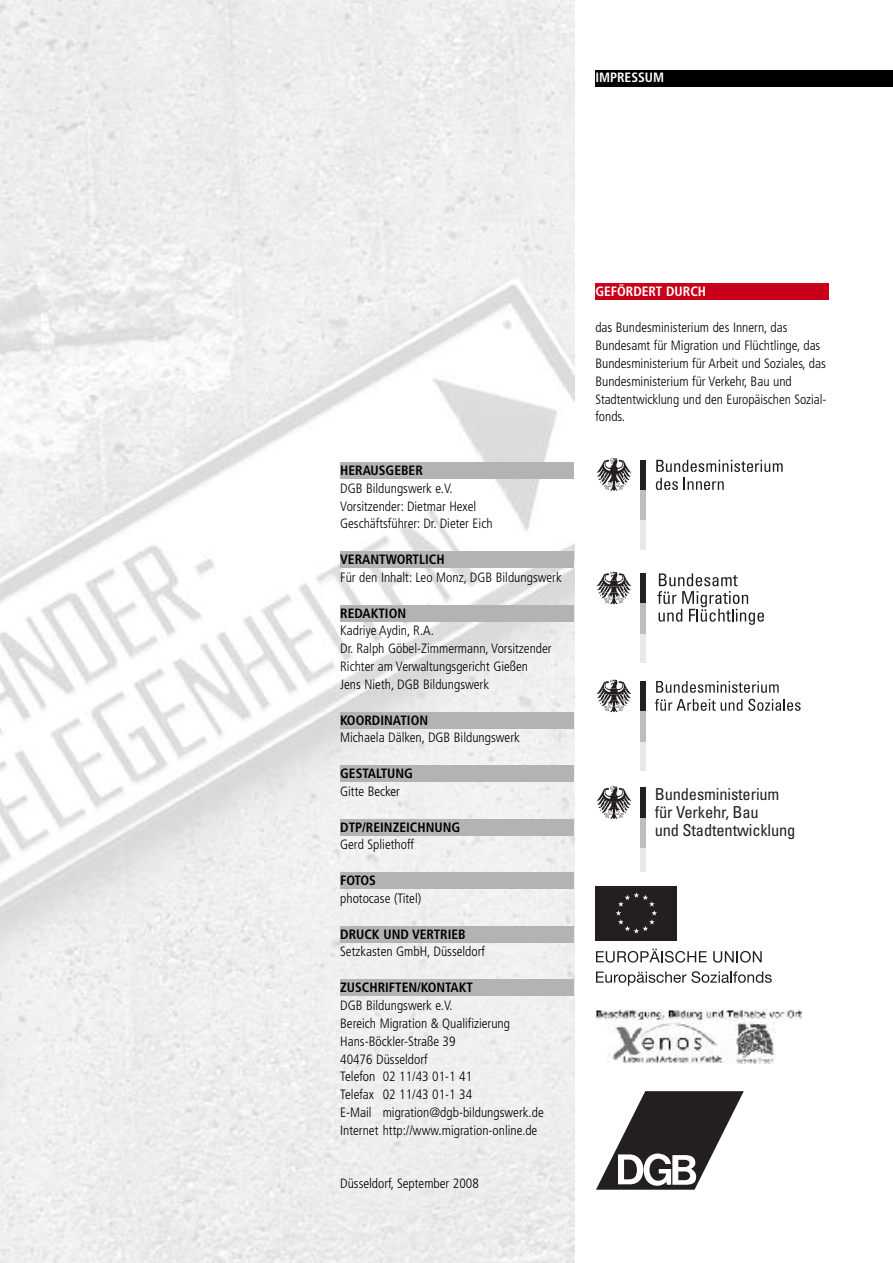
<style>
.page{position:relative;width:893px;height:1263px;background:#fff}
.page>*{position:absolute;margin:0;border:0;box-sizing:border-box;transform-origin:0 0}
.t1{font:condensed 16.5px/18px "Univers";color:#231f20}
.t2{font:300 condensed 13.5px/17.9px "Frutiger";color:#000}
.t3{font:700 condensed 13.5px "Frutiger";color:#000}
.t4{font:700 condensed 13.5px "Frutiger";color:#fff}
</style>
<div class="page">
<div style="left:595px;top:284px;width:234px;height:16px;background:#ca001b"></div>
<div style="left:640px;top:741px;width:6px;height:30px;background:#e7e8e9"></div>
<div style="left:640px;top:711px;width:6px;height:30px;background:#bcbdc0"></div>
<div style="left:640px;top:681px;width:6px;height:30px;background:#231f20"></div>
<svg style="left:596px;top:680px;width:35px;height:32px"></svg>
<svg style="left:655px;top:699px;width:87px;height:12px"></svg>
<svg style="left:748px;top:699px;width:53px;height:12px"></svg>
<svg style="left:656px;top:681px;width:123px;height:12px"></svg>
<div style="left:641px;top:848px;width:5px;height:24px;background:#e7e8e9"></div>
<div style="left:641px;top:818px;width:5px;height:30px;background:#bcbdc0"></div>
<div style="left:641px;top:788px;width:5px;height:30px;background:#231f20"></div>
<svg style="left:596px;top:786px;width:35px;height:33px"></svg>
<div style="left:595px;top:886px;width:82px;height:54px;background:#231f20"></div>
<svg style="left:616px;top:892px;width:41px;height:41px"></svg>
<svg style="left:596px;top:971px;width:176px;height:15px"></svg>
<svg style="left:596px;top:949px;width:111px;height:13px"></svg>
<svg style="left:713px;top:951px;width:49px;height:11px"></svg>
<img style="left:595px;top:1010px;width:207px;height:54px">
<svg style="left:596px;top:1091px;width:148px;height:99px"></svg>
<svg style="left:656px;top:478px;width:68px;height:12px"></svg>
<svg style="left:656px;top:460px;width:127px;height:12px"></svg>
<div style="left:640px;top:520px;width:6px;height:30px;background:#e7e8e9"></div>
<div style="left:640px;top:490px;width:6px;height:30px;background:#bcbdc0"></div>
<div style="left:640px;top:460px;width:6px;height:30px;background:#231f20"></div>
<svg style="left:596px;top:458px;width:35px;height:33px"></svg>
<svg style="left:657px;top:573px;width:107px;height:52px"></svg>
<div style="left:640px;top:633px;width:6px;height:30px;background:#e7e8e9"></div>
<div style="left:640px;top:603px;width:6px;height:30px;background:#bcbdc0"></div>
<div style="left:640px;top:573px;width:6px;height:30px;background:#231f20"></div>
<svg style="left:596px;top:572px;width:35px;height:32px"></svg>
<img style="left:0;top:0;width:574px;height:1263px">
<div style="left:340px;top:605px;width:234px;height:16px;background:#b3b3b3"></div>
<div style="left:340px;top:765px;width:234px;height:17px;background:#b3b3b3"></div>
<div style="left:340px;top:712px;width:234px;height:16px;background:#b3b3b3"></div>
<div style="left:340px;top:819px;width:234px;height:16px;background:#b3b3b3"></div>
<div style="left:340px;top:872px;width:234px;height:17px;background:#b3b3b3"></div>
<div style="left:340px;top:926px;width:234px;height:16px;background:#b3b3b3"></div>
<div style="left:340px;top:980px;width:234px;height:16px;background:#b3b3b3"></div>
<div style="left:595px;top:70px;width:298px;height:16px;background:#000"></div>
<div style="left:340px;top:551px;width:234px;height:17px;background:#b3b3b3"></div>
<div style="left:340px;top:462px;width:234px;height:17px;background:#b3b3b3"></div>
<p class="t4" style="left:595px;top:72px;width:70px">IMPRESSUM</p>
<p class="t3" style="left:340px;top:465px;width:84px">HERAUSGEBER</p>
<p class="t2" style="left:340px;top:480px;width:154px">DGB Bildungswerk e.V.<br>Vorsitzender: Dietmar Hexel<br>Geschäftsführer: Dr. Dieter Eich</p>
<p class="t3" style="left:340px;top:554px;width:106px">VERANTWORTLICH</p>
<p class="t2" style="left:340px;top:569px;width:223px">Für den Inhalt: Leo Monz, DGB Bildungswerk</p>
<p class="t3" style="left:340px;top:607px;width:67px">REDAKTION</p>
<p class="t2" style="left:340px;top:623px;width:213px">Kadriye Aydin, R.A.<br>Dr. Ralph Göbel-Zimmermann, Vorsitzender Richter am Verwaltungsgericht Gießen Jens Nieth, DGB Bildungswerk</p>
<p class="t3" style="left:340px;top:714px;width:89px">KOORDINATION</p>
<p class="t2" style="left:340px;top:730px;width:181px">Michaela Dälken, DGB Bildungswerk</p>
<p class="t3" style="left:340px;top:768px;width:74px">GESTALTUNG</p>
<p class="t2" style="left:340px;top:783px;width:61px">Gitte Becker</p>
<p class="t3" style="left:340px;top:821px;width:121px">DTP/REINZEICHNUNG</p>
<p class="t2" style="left:340px;top:837px;width:75px">Gerd Spliethoff</p>
<p class="t3" style="left:340px;top:875px;width:37px">FOTOS</p>
<p class="t2" style="left:340px;top:890px;width:83px">photocase (Titel)</p>
<p class="t3" style="left:340px;top:928px;width:127px">DRUCK UND VERTRIEB</p>
<p class="t2" style="left:340px;top:944px;width:146px">Setzkasten GmbH, Düsseldorf</p>
<p class="t3" style="left:340px;top:982px;width:134px">ZUSCHRIFTEN/KONTAKT</p>
<p class="t2" style="left:340px;top:997px;width:205px">DGB Bildungswerk e.V.<br>Bereich Migration &amp; Qualifizierung<br>Hans-Böckler-Straße 39<br>40476 Düsseldorf<br>Telefon 02 11/43 01-1 41<br>Telefax 02 11/43 01-1 34<br>E-Mail migration@dgb-bildungswerk.de<br>Internet http://www.migration-online.de</p>
<p class="t2" style="left:340px;top:1176px;width:140px">Düsseldorf, September 2008</p>
<p class="t4" style="left:595px;top:286px;width:112px">GEFÖRDERT DURCH</p>
<p class="t2" style="left:595px;top:320px;width:233px">das Bundesministerium des Innern, das Bundesamt für Migration und Flüchtlinge, das Bundesministerium für Arbeit und Soziales, das Bundesministerium für Verkehr, Bau und Stadtentwicklung und den Europäischen Sozial&shy;fonds.</p>
<p class="t1" style="left:655px;top:787px;width:142px">Bundesministerium für Verkehr, Bau<br>und Stadtentwicklung</p>
</div>
